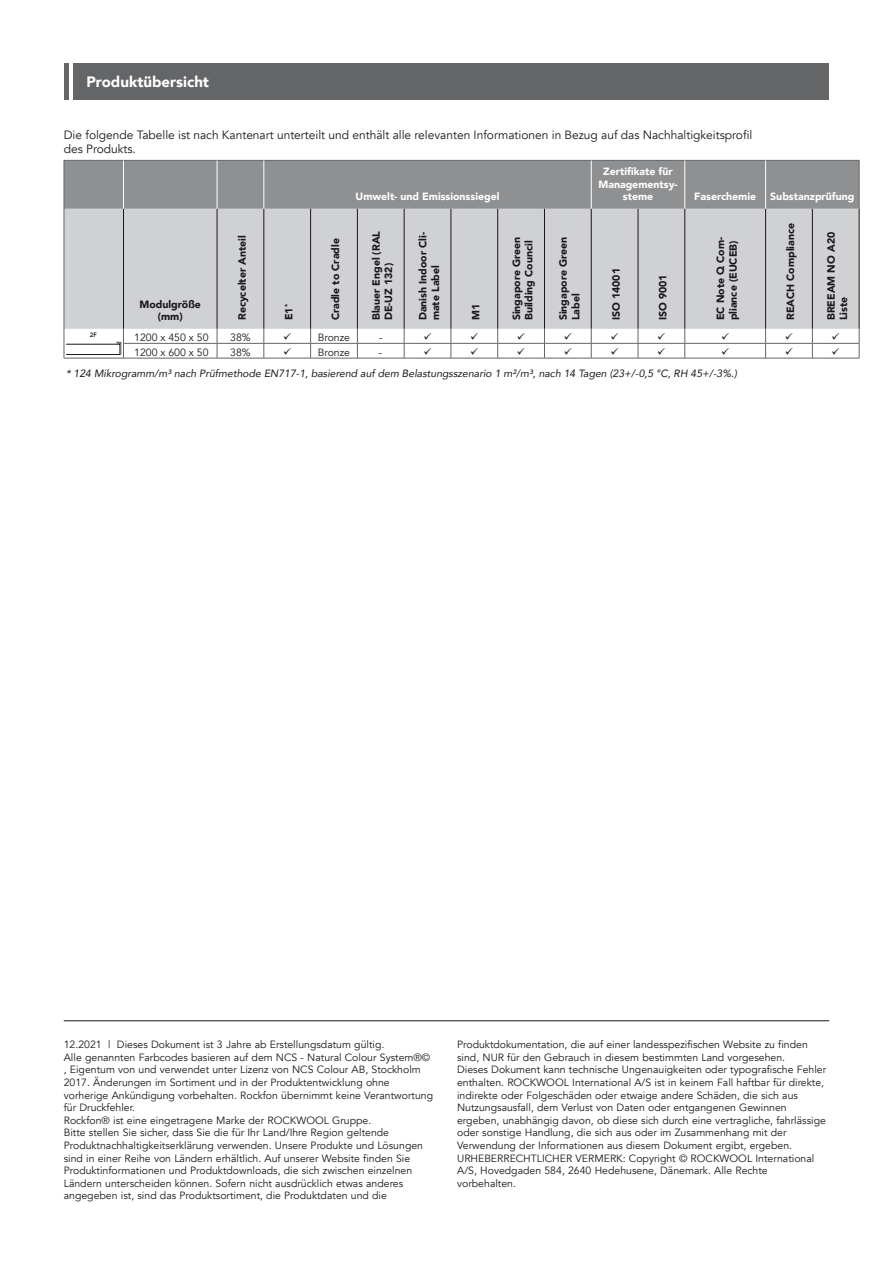
<style>
.page{position:relative;width:893px;height:1263px;background:#fff}
.page>*{position:absolute;margin:0;border:0;box-sizing:border-box;transform-origin:0 0}
.t1{font:900 15px "Avenir";color:#fff}
.t2{font:12px/14.4px "Avenir";color:#1a171c}
.t3{font:10.5px/12.6px "Avenir";color:#1a171c}
.t4{font:900 10.5px/12.6px "Avenir";color:#1a171c}
.t5{font:italic 10.5px "Avenir";color:#1a171c}
.t6{font:900 10.5px/12.6px "Avenir";color:#fff;text-align:center}
.t7{font:600 6.75px "Myriad Pro";color:#1a171c}
</style>
<div class="page">
<hr style="left:64px;top:1020px;width:765px;height:1px;background:#1a171c">
<div style="left:74px;top:64px;width:755px;height:36px;background:#646567"></div>
<hr style="left:64px;top:64px;width:4px;height:36px;background:#646567">
<div style="left:65px;top:161px;width:794px;height:48px;background:#8f9092"></div>
<div style="left:65px;top:209px;width:794px;height:120px;background:#d0d1d2"></div>
<hr style="left:64px;top:161px;width:1px;height:48px;background:#646567">
<hr style="left:64px;top:160px;width:59px;height:1px;background:#646567">
<hr style="left:123px;top:160px;width:94px;height:1px;background:#646567">
<hr style="left:217px;top:160px;width:47px;height:1px;background:#646567">
<hr style="left:264px;top:160px;width:47px;height:1px;background:#646567">
<hr style="left:311px;top:160px;width:46px;height:1px;background:#646567">
<hr style="left:357px;top:160px;width:47px;height:1px;background:#646567">
<hr style="left:404px;top:160px;width:47px;height:1px;background:#646567">
<hr style="left:451px;top:160px;width:47px;height:1px;background:#646567">
<hr style="left:498px;top:160px;width:46px;height:1px;background:#646567">
<hr style="left:544px;top:160px;width:47px;height:1px;background:#646567">
<hr style="left:591px;top:160px;width:47px;height:1px;background:#646567">
<hr style="left:638px;top:160px;width:47px;height:1px;background:#646567">
<hr style="left:685px;top:160px;width:81px;height:1px;background:#646567">
<hr style="left:766px;top:160px;width:46px;height:1px;background:#646567">
<hr style="left:812px;top:160px;width:47px;height:1px;background:#646567">
<hr style="left:64px;top:209px;width:1px;height:120px;background:#646567">
<hr style="left:123px;top:161px;width:1px;height:48px;background:#fff">
<hr style="left:217px;top:161px;width:1px;height:48px;background:#fff">
<hr style="left:264px;top:161px;width:1px;height:48px;background:#fff">
<hr style="left:591px;top:161px;width:1px;height:48px;background:#fff">
<hr style="left:684px;top:161px;width:1px;height:48px;background:#fff">
<hr style="left:765px;top:161px;width:1px;height:48px;background:#fff">
<hr style="left:123px;top:209px;width:1px;height:120px;background:#1a171c">
<hr style="left:217px;top:209px;width:1px;height:120px;background:#1a171c">
<hr style="left:264px;top:209px;width:1px;height:120px;background:#1a171c">
<hr style="left:310px;top:209px;width:1px;height:120px;background:#1a171c">
<hr style="left:357px;top:209px;width:1px;height:120px;background:#1a171c">
<hr style="left:404px;top:209px;width:1px;height:120px;background:#1a171c">
<hr style="left:451px;top:209px;width:1px;height:120px;background:#1a171c">
<hr style="left:497px;top:209px;width:1px;height:120px;background:#1a171c">
<hr style="left:544px;top:209px;width:1px;height:120px;background:#1a171c">
<hr style="left:591px;top:209px;width:1px;height:120px;background:#1a171c">
<hr style="left:638px;top:209px;width:1px;height:120px;background:#1a171c">
<hr style="left:684px;top:209px;width:1px;height:120px;background:#1a171c">
<hr style="left:765px;top:209px;width:1px;height:120px;background:#1a171c">
<hr style="left:812px;top:209px;width:1px;height:120px;background:#1a171c">
<hr style="left:859px;top:209px;width:1px;height:120px;background:#1a171c">
<svg style="left:64px;top:329px;width:1px;height:29px"></svg>
<svg style="left:217px;top:329px;width:1px;height:29px"></svg>
<svg style="left:264px;top:329px;width:1px;height:29px"></svg>
<svg style="left:310px;top:329px;width:1px;height:29px"></svg>
<svg style="left:357px;top:329px;width:1px;height:29px"></svg>
<svg style="left:404px;top:329px;width:1px;height:29px"></svg>
<svg style="left:451px;top:329px;width:1px;height:29px"></svg>
<svg style="left:497px;top:329px;width:1px;height:29px"></svg>
<svg style="left:544px;top:329px;width:1px;height:29px"></svg>
<svg style="left:591px;top:329px;width:1px;height:29px"></svg>
<svg style="left:638px;top:329px;width:1px;height:29px"></svg>
<svg style="left:684px;top:329px;width:1px;height:29px"></svg>
<svg style="left:765px;top:329px;width:1px;height:29px"></svg>
<svg style="left:812px;top:329px;width:1px;height:29px"></svg>
<svg style="left:859px;top:329px;width:1px;height:29px"></svg>
<hr style="left:64px;top:358px;width:59px;height:1px;background:#646567">
<hr style="left:123px;top:358px;width:94px;height:1px;background:#646567">
<hr style="left:217px;top:358px;width:47px;height:1px;background:#646567">
<hr style="left:264px;top:358px;width:47px;height:1px;background:#646567">
<hr style="left:311px;top:358px;width:46px;height:1px;background:#646567">
<hr style="left:357px;top:358px;width:47px;height:1px;background:#646567">
<hr style="left:404px;top:358px;width:47px;height:1px;background:#646567">
<hr style="left:451px;top:358px;width:47px;height:1px;background:#646567">
<hr style="left:498px;top:358px;width:46px;height:1px;background:#646567">
<hr style="left:544px;top:358px;width:47px;height:1px;background:#646567">
<hr style="left:591px;top:358px;width:47px;height:1px;background:#646567">
<hr style="left:638px;top:358px;width:47px;height:1px;background:#646567">
<hr style="left:685px;top:358px;width:81px;height:1px;background:#646567">
<hr style="left:766px;top:358px;width:46px;height:1px;background:#646567">
<hr style="left:812px;top:358px;width:47px;height:1px;background:#646567">
<hr style="left:859px;top:161px;width:1px;height:48px;background:#646567">
<hr style="left:123px;top:343px;width:94px;height:1px;background:#646567">
<hr style="left:217px;top:343px;width:47px;height:1px;background:#646567">
<hr style="left:264px;top:343px;width:47px;height:1px;background:#646567">
<hr style="left:311px;top:343px;width:46px;height:1px;background:#646567">
<hr style="left:357px;top:343px;width:47px;height:1px;background:#646567">
<hr style="left:404px;top:343px;width:47px;height:1px;background:#646567">
<hr style="left:451px;top:343px;width:47px;height:1px;background:#646567">
<hr style="left:498px;top:343px;width:46px;height:1px;background:#646567">
<hr style="left:544px;top:343px;width:47px;height:1px;background:#646567">
<hr style="left:591px;top:343px;width:47px;height:1px;background:#646567">
<hr style="left:638px;top:343px;width:47px;height:1px;background:#646567">
<hr style="left:685px;top:343px;width:81px;height:1px;background:#646567">
<hr style="left:766px;top:343px;width:46px;height:1px;background:#646567">
<hr style="left:812px;top:343px;width:47px;height:1px;background:#646567">
<div style="left:66px;top:344px;width:54px;height:11px;border:1px solid #1a171c"></div>
<svg style="left:115px;top:329px;width:9px;height:29px"></svg>
<h1 class="t1" style="left:87px;top:69px;width:124px">Produktübersicht</h1>
<p class="t2" style="left:64px;top:128px;width:690px">Die folgende Tabelle ist nach Kantenart unterteilt und enthält alle relevanten Informationen in Bezug auf das Nachhaltigkeitsprofil des Produkts.</p>
<p class="t4" style="left:140px;top:297px;width:63px;text-align:center">Modulgröße (mm)</p>
<p class="t4" style="left:235px;top:320px;width:86px;rotate:-90deg">Recycelter Anteil</p>
<p class="t4" style="left:282px;top:320px;width:17px;rotate:-90deg">E1<sup>*</sup></p>
<p class="t6" style="left:356px;top:190px;width:145px">Umwelt- und Emissionssiegel</p>
<p class="t4" style="left:329px;top:320px;width:83px;rotate:-90deg">Cradle to Cradle</p>
<p class="t4" style="left:369px;top:320px;width:91px;rotate:-90deg">Blauer Engel (RAL<br>DE-UZ 132)</p>
<p class="t4" style="left:416px;top:320px;width:90px;rotate:-90deg">Danish Indoor Cli&shy;mate Label</p>
<p class="t4" style="left:469px;top:320px;width:18px;rotate:-90deg">M1</p>
<p class="t4" style="left:510px;top:320px;width:85px;rotate:-90deg">Singapore Green<br>Building Council</p>
<p class="t4" style="left:557px;top:320px;width:85px;rotate:-90deg">Singapore Green<br>Label</p>
<p class="t6" style="left:598px;top:165px;width:81px">Zertifikate für<br>Managementsy&shy;steme</p>
<p class="t4" style="left:610px;top:320px;width:54px;rotate:-90deg">ISO 14001</p>
<p class="t4" style="left:656px;top:320px;width:47px;rotate:-90deg">ISO 9001</p>
<p class="t6" style="left:694px;top:190px;width:63px">Faserchemie</p>
<p class="t6" style="left:770px;top:190px;width:86px">Substanzprüfung</p>
<p class="t4" style="left:714px;top:320px;width:85px;rotate:-90deg">EC Note Q Com&shy;pliance (EUCEB)</p>
<p class="t4" style="left:784px;top:320px;width:99px;rotate:-90deg">REACH Compliance</p>
<p class="t4" style="left:824px;top:320px;width:90px;rotate:-90deg">BREEAM NO A20<br>Liste</p>
<p class="t7" style="left:90px;top:331px;width:9px">2F</p>
<p class="t3" style="left:134px;top:331px;width:76px">1200 x 450 x 50</p>
<p class="t3" style="left:230px;top:331px;width:22px">38%</p>
<p class="t3" style="left:318px;top:331px;width:34px">Bronze</p>
<p class="t3" style="left:379px;top:331px;width:5px">-</p>
<p class="t3" style="left:134px;top:346px;width:76px">1200 x 600 x 50</p>
<p class="t3" style="left:230px;top:346px;width:22px">38%</p>
<p class="t3" style="left:318px;top:346px;width:34px">Bronze</p>
<p class="t3" style="left:379px;top:346px;width:5px">-</p>
<p class="t5" style="left:66px;top:367px;width:672px">* 124 Mikrogramm/m³ nach Prüfmethode EN717-1, basierend auf dem Belastungsszenario 1 m²/m³, nach 14 Tagen (23+/-0,5 °C, RH 45+/-3%.)</p>
<p class="t3" style="left:64px;top:1038px;width:371px">12.2021 | Dieses Dokument ist 3 Jahre ab Erstellungsdatum gültig.<br>Alle genannten Farbcodes basieren auf dem NCS - Natural Colour System®© , Eigentum von und verwendet unter Lizenz von NCS Colour AB, Stockholm 2017. Änderungen im Sortiment und in der Produktentwicklung ohne vorherige Ankündigung vorbehalten. Rockfon übernimmt keine Verantwortung für Druckfehler.<br>Rockfon® ist eine eingetragene Marke der ROCKWOOL Gruppe.<br>Bitte stellen Sie sicher, dass Sie die für Ihr Land/Ihre Region geltende Produktnachhaltigkeitserklärung verwenden. Unsere Produkte und Lösungen sind in einer Reihe von Ländern erhältlich. Auf unserer Website finden Sie Produktinformationen und Produktdownloads, die sich zwischen einzelnen Ländern unterscheiden können. Sofern nicht ausdrücklich etwas anderes angegeben ist, sind das Produktsortiment, die Produktdaten und die</p>
<p class="t3" style="left:457px;top:1038px;width:371px">Produktdokumentation, die auf einer landesspezifischen Website zu finden sind, NUR für den Gebrauch in diesem bestimmten Land vorgesehen.<br>Dieses Dokument kann technische Ungenauigkeiten oder typografische Fehler enthalten. ROCKWOOL International A/S ist in keinem Fall haftbar für direkte, indirekte oder Folgeschäden oder etwaige andere Schäden, die sich aus Nutzungsausfall, dem Verlust von Daten oder entgangenen Gewinnen ergeben, unabhängig davon, ob diese sich durch eine vertragliche, fahrlässige oder sonstige Handlung, die sich aus oder im Zusammenhang mit der Verwendung der Informationen aus diesem Dokument ergibt, ergeben.<br>URHEBERRECHTLICHER VERMERK: Copyright © ROCKWOOL International A/S, Hovedgaden 584, 2640 Hedehusene, Dänemark. Alle Rechte vorbehalten.</p>
</div>
